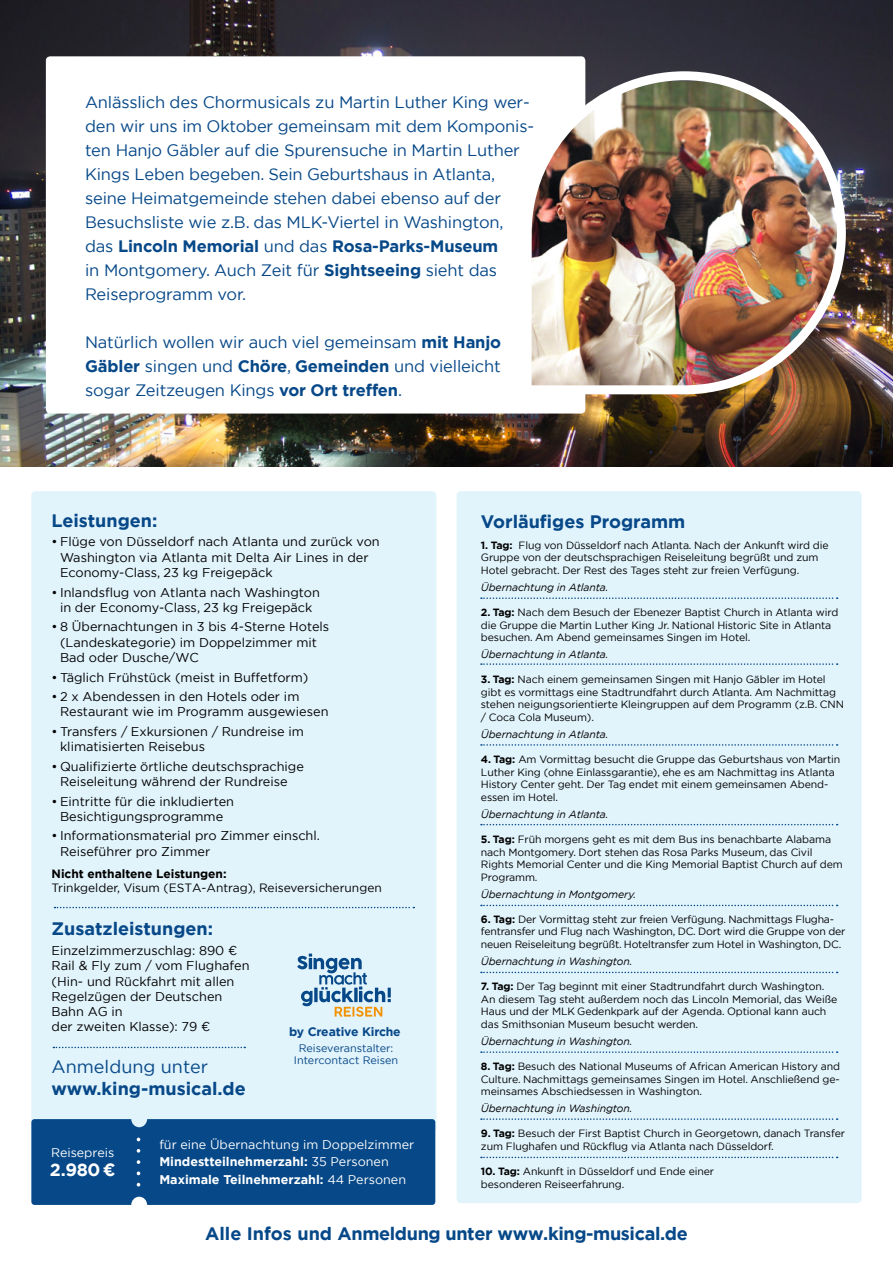
<style>
.page{position:relative;width:893px;height:1263px;background:#fff}
.page>*{position:absolute;margin:0;border:0;box-sizing:border-box;transform-origin:0 0}
.t1{font:700 18px "Gotham";color:#064888}
.t2{font:700 18px "Gotham";letter-spacing:-.02em;color:#064888}
.t3{font:18px "Gotham";color:#064888}
.t4{font:700 17.7px "Gotham";color:#fff}
.t5{font:16.5px/24px "Gotham";letter-spacing:-.01em;color:#064888}
.t6{font:12.75px/15.3px "Gotham";color:#000}
.t7{font:12.6px/17.7px "Gotham";color:#fff}
.t8{font:12.45px "Gotham";color:#fff}
.t9{font:700 12.15px "Gotham";letter-spacing:-.02em;color:#064888}
.t10{font:12px "Gotham";color:#000}
.t11{font:700 12px "Gotham";color:#000}
.t12{font:10.8px/12px "Gotham";color:#064888;text-align:center}
.t13{font:10.5px/12.6px "Gotham";letter-spacing:-.01em;color:#000}
.t14{font:italic 10.5px "Gotham";letter-spacing:-.01em;color:#000}
.s1{font-weight:700}
</style>
<div class="page">
<div style="left:457px;top:491px;width:405px;height:712px;background:#e1f3fb;border-radius:4px"></div>
<svg style="left:481px;top:597px;width:357px;height:2px"></svg>
<svg style="left:481px;top:663px;width:357px;height:2px"></svg>
<svg style="left:481px;top:744px;width:357px;height:2px"></svg>
<svg style="left:481px;top:824px;width:357px;height:1px"></svg>
<svg style="left:481px;top:905px;width:357px;height:1px"></svg>
<svg style="left:481px;top:972px;width:357px;height:1px"></svg>
<svg style="left:481px;top:1051px;width:357px;height:2px"></svg>
<svg style="left:481px;top:1118px;width:357px;height:2px"></svg>
<svg style="left:481px;top:1157px;width:357px;height:1px"></svg>
<div style="left:31px;top:491px;width:405px;height:641px;background:#e1f3fb;border-radius:4px"></div>
<div style="left:31px;top:1119px;width:404px;height:86px;background:#064888"></div>
<svg style="left:297px;top:953px;width:94px;height:64px"></svg>
<svg style="left:54px;top:907px;width:360px;height:1px"></svg>
<svg style="left:53px;top:1047px;width:192px;height:1px"></svg>
<img style="left:0;top:0;width:893px;height:467px">
<div style="left:46px;top:56px;width:539px;height:358px;background:#fff;border-radius:4px"></div>
<img style="left:531px;top:67px;width:319px;height:332px">
<p class="t5" style="left:85px;top:90px;width:451px">Anlässlich des Chormusicals zu Martin Luther King wer&shy;den wir uns im Oktober gemeinsam mit dem Komponis&shy;ten Hanjo Gäbler auf die Spurensuche in Martin Luther Kings Leben begeben. Sein Geburtshaus in Atlanta, seine Heimatgemeinde stehen dabei ebenso auf der Besuchsliste wie z.B. das MLK-Viertel in Washington, das <span class="s1">Lincoln Memorial</span> und das <span class="s1">Rosa-Parks-Museum<br></span>in Montgomery. Auch Zeit für <span class="s1">Sightseeing</span> sieht das Reiseprogramm vor.</p>
<h3 class="t5" style="left:85px;top:330px;width:418px;text-align:justify">Natürlich wollen wir auch viel gemeinsam <span class="s1">mit Hanjo Gäbler</span> singen und <span class="s1">Chöre</span>, <span class="s1">Gemeinden</span> und vielleicht sogar Zeitzeugen Kings <span class="s1">vor Ort treffen</span>.</h3>
<h1 class="t1" style="left:52px;top:508px;width:107px">Leistungen:</h1>
<p class="t6" style="left:60px;top:534px;width:321px;text-indent:-9px">• Flüge von Düsseldorf nach Atlanta und zurück von<br>Washington via Atlanta mit Delta Air Lines in der<br>Economy-Class, 23 kg Freigepäck</p>
<p class="t6" style="left:52px;top:584px;width:270px;text-align:center">• Inlandsflug von Atlanta nach Washington in der Economy-Class, 23 kg Freigepäck</p>
<p class="t6" style="left:60px;top:619px;width:271px;text-indent:-9px">• 8 Übernachtungen in 3 bis 4-Sterne Hotels (Landeskategorie) im Doppelzimmer mit<br>Bad oder Dusche/WC</p>
<p class="t6" style="left:52px;top:669px;width:258px">• Täglich Frühstück (meist in Buffetform)</p>
<p class="t6" style="left:60px;top:689px;width:270px;text-indent:-9px">• 2 x Abendessen in den Hotels oder im<br>Restaurant wie im Programm ausgewiesen</p>
<p class="t6" style="left:60px;top:723px;width:245px;text-indent:-9px">• Transfers / Exkursionen / Rundreise im klimatisierten Reisebus</p>
<p class="t6" style="left:60px;top:758px;width:245px;text-indent:-9px">• Qualifizierte örtliche deutschsprachige<br>Reiseleitung während der Rundreise</p>
<p class="t6" style="left:52px;top:793px;width:184px;text-align:center">• Eintritte für die inkludierten<br>Besichtigungsprogramme</p>
<p class="t6" style="left:60px;top:828px;width:261px;text-indent:-9px">• Informationsmaterial pro Zimmer einschl.<br>Reiseführer pro Zimmer</p>
<h1 class="t1" style="left:481px;top:509px;width:206px">Vorläufiges Programm</h1>
<p class="t13" style="left:481px;top:538px;width:349px"><span class="s1">1. Tag:</span> Flug von Düsseldorf nach Atlanta. Nach der Ankunft wird die<br>Gruppe von der deutschsprachigen Reiseleitung begrüßt und zum<br>Hotel gebracht. Der Rest des Tages steht zur freien Verfügung.</p>
<p class="t14" style="left:481px;top:580px;width:129px">Übernachtung in Atlanta.</p>
<p class="t13" style="left:481px;top:606px;width:359px"><span class="s1">2. Tag:</span> Nach dem Besuch der Ebenezer Baptist Church in Atlanta wird die Gruppe die Martin Luther King Jr. National Historic Site in Atlanta besuchen. Am Abend gemeinsames Singen im Hotel.</p>
<p class="t14" style="left:481px;top:647px;width:129px">Übernachtung in Atlanta.</p>
<p class="t13" style="left:481px;top:673px;width:365px"><span class="s1">3. Tag:</span> Nach einem gemeinsamen Singen mit Hanjo Gäbler im Hotel gibt es vormittags eine Stadtrundfahrt durch Atlanta. Am Nachmittag stehen neigungsorientierte Kleingruppen auf dem Programm (z.B. CNN / Coca Cola Museum).</p>
<p class="t14" style="left:481px;top:727px;width:129px">Übernachtung in Atlanta.</p>
<p class="t13" style="left:481px;top:753px;width:361px"><span class="s1">4. Tag:</span> Am Vormittag besucht die Gruppe das Geburtshaus von Martin Luther King (ohne Einlassgarantie), ehe es am Nachmittag ins Atlanta History Center geht. Der Tag endet mit einem gemeinsamen Abend&shy;essen im Hotel.</p>
<p class="t14" style="left:481px;top:807px;width:129px">Übernachtung in Atlanta.</p>
<p class="t13" style="left:481px;top:833px;width:363px"><span class="s1">5. Tag:</span> Früh morgens geht es mit dem Bus ins benachbarte Alabama nach Montgomery. Dort stehen das Rosa Parks Museum, das Civil Rights Memorial Center und die King Memorial Baptist Church auf dem Programm.</p>
<p class="t14" style="left:481px;top:887px;width:157px">Übernachtung in Montgomery.</p>
<p class="t13" style="left:481px;top:912px;width:366px"><span class="s1">6. Tag:</span> Der Vormittag steht zur freien Verfügung. Nachmittags Flugha&shy;fentransfer und Flug nach Washington, DC. Dort wird die Gruppe von der neuen Reiseleitung begrüßt. Hoteltransfer zum Hotel in Washington, DC.</p>
<p class="t14" style="left:481px;top:954px;width:153px">Übernachtung in Washington.</p>
<p class="t13" style="left:481px;top:980px;width:358px"><span class="s1">7. Tag:</span> Der Tag beginnt mit einer Stadtrundfahrt durch Washington.<br>An diesem Tag steht außerdem noch das Lincoln Memorial, das Weiße Haus und der MLK Gedenkpark auf der Agenda. Optional kann auch das Smithsonian Museum besucht werden.</p>
<p class="t14" style="left:481px;top:1034px;width:153px">Übernachtung in Washington.</p>
<p class="t13" style="left:481px;top:1060px;width:361px;text-align:justify"><span class="s1">8. Tag:</span> Besuch des National Museums of African American History and Culture. Nachmittags gemeinsames Singen im Hotel. Anschließend ge&shy;meinsames Abschiedsessen in Washington.</p>
<p class="t14" style="left:481px;top:1101px;width:153px">Übernachtung in Washington.</p>
<p class="t13" style="left:481px;top:1127px;width:366px"><span class="s1">9. Tag:</span> Besuch der First Baptist Church in Georgetown, danach Transfer zum Flughafen und Rückflug via Atlanta nach Düsseldorf.</p>
<p class="t13" style="left:481px;top:1165px;width:235px"><span class="s1">10. Tag:</span> Ankunft in Düsseldorf und Ende einer besonderen Reiseerfahrung.</p>
<h1 class="t2" style="left:205px;top:1222px;width:484px">Alle Infos und Anmeldung unter www.king-musical.de</h1>
<p class="t11" style="left:52px;top:865px;width:177px">Nicht enthaltene Leistungen:</p>
<p class="t10" style="left:52px;top:880px;width:332px">Trinkgelder, Visum (ESTA-Antrag), Reiseversicherungen</p>
<h1 class="t1" style="left:52px;top:917px;width:163px">Zusatzleistungen:</h1>
<p class="t6" style="left:52px;top:942px;width:199px">Einzelzimmerzuschlag: 890 €<br>Rail &amp; Fly zum / vom Flughafen (Hin- und Rückfahrt mit allen<br>Regelzügen der Deutschen<br>Bahn AG in<br>der zweiten Klasse): 79 €</p>
<h1 class="t3" style="left:52px;top:1055px;width:158px">Anmeldung unter</h1>
<h1 class="t1" style="left:52px;top:1076px;width:196px">www.king-musical.de</h1>
<p class="t9" style="left:289px;top:1024px;width:113px">by Creative Kirche</p>
<p class="t12" style="left:294px;top:1041px;width:106px">Reiseveranstalter:<br>Intercontact Reisen</p>
<p class="t7" style="left:159px;top:1135px;width:256px">für eine Übernachtung im Doppelzimmer<br><span class="s1">Mindestteilnehmerzahl:</span> 35 Personen<br><span class="s1">Maximale Teilnehmerzahl:</span> 44 Personen</p>
<p class="t8" style="left:51px;top:1144px;width:65px">Reisepreis</p>
<h2 class="t4" style="left:50px;top:1158px;width:67px">2.980 €</h2>
</div>
